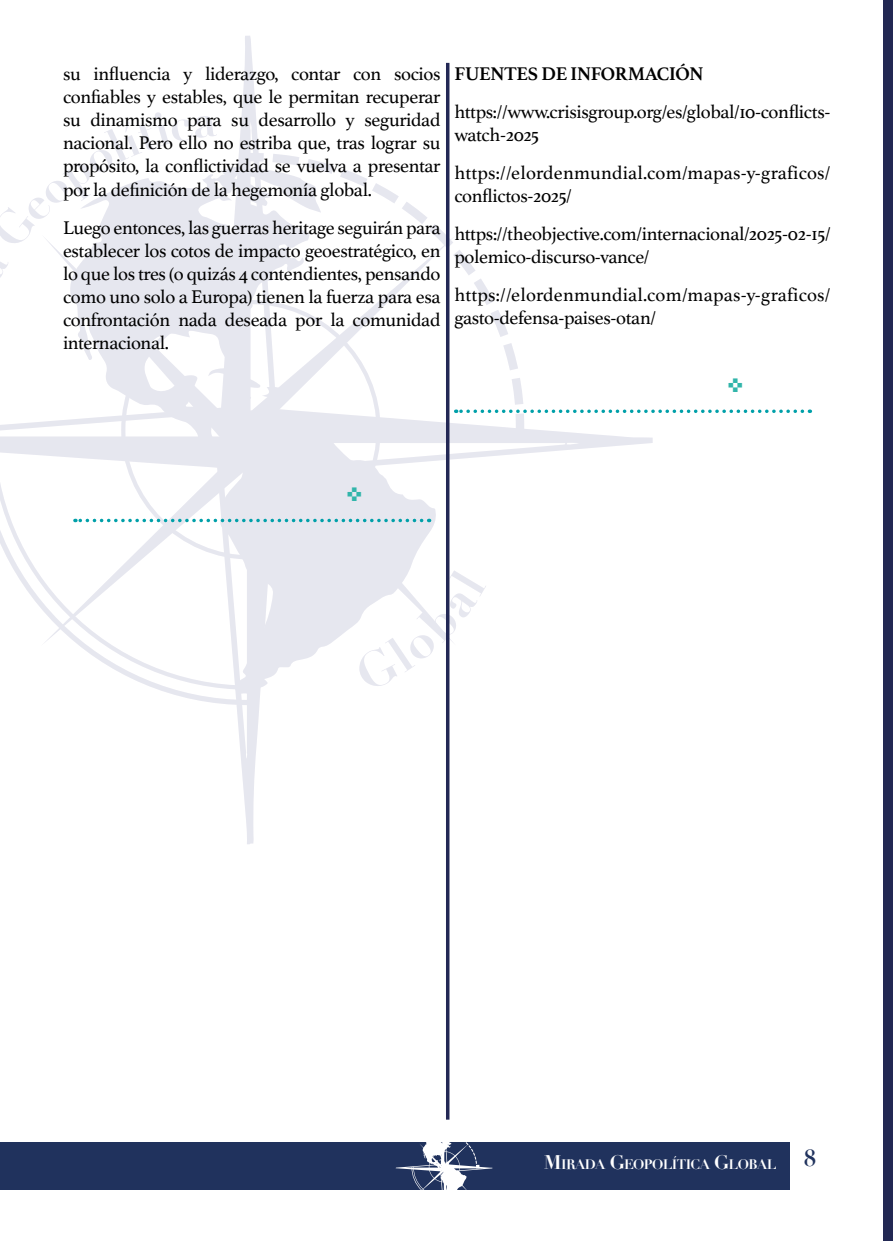
<style>
.page{position:relative;width:893px;height:1241px;background:#fff}
.page>*{position:absolute;margin:0;border:0;box-sizing:border-box;transform-origin:0 0}
.t1{font:19.25px/23.1px "Athelas";letter-spacing:-.02em;color:#000;text-align:justify}
.t2{font:19.25px/23.1px "Athelas";color:#000}
.t3{font:19.25px/23.1px "Athelas";letter-spacing:.01em;color:#000}
.t4{font:700 19.25px "Athelas";letter-spacing:-.02em;color:#000}
.t5{font:700 13.47px "Didot";letter-spacing:-.045em;color:#fff}
.s1{font-size:19.25px}
</style>
<div class="page">
<svg style="left:181px;top:36px;width:269px;height:808px"></svg>
<div style="left:0;top:1141px;width:789px;height:48px;background:#20325d"></div>
<svg style="left:396px;top:1119px;width:96px;height:71px"></svg>
<hr style="left:446px;top:63px;width:3px;height:1056px;background:#232855">
<div style="left:883px;top:0;width:10px;height:1240px;background:#222853"></div>
<svg style="left:0;top:112px;width:802px;height:580px"></svg>
<p class="t1" style="left:63px;top:61px;width:379px">su influencia y liderazgo, contar con socios confiables y estables, que le permitan recuperar su dinamismo para su desarrollo y seguridad nacional. Pero ello no estriba que, tras lograr su propósito, la conflictividad se vuelva a presentar por la definición de la hegemonía global.</p>
<p class="t1" style="left:63px;top:215px;width:379px">Luego entonces, las guerras heritage seguirán para establecer los cotos de impacto geoestratégico, en lo que los tres (o quizás 4 contendientes, pensando como uno solo a Europa) tienen la fuerza para esa confrontación nada deseada por la comunidad internacional.</p>
<p class="t4" style="left:454px;top:58px;width:251px">FUENTES DE INFORMACIÓN</p>
<p class="t1" style="left:454px;top:99px;width:378px">https://www.crisisgroup.org/es/global/10-conflicts&shy;watch-2025</p>
<p class="t3" style="left:454px;top:160px;width:378px">https://elordenmundial.com/mapas-y-graficos/ conflictos-2025/</p>
<p class="t1" style="left:454px;top:221px;width:378px">https://theobjective.com/internacional/2025-02-15/ polemico-discurso-vance/</p>
<p class="t2" style="left:454px;top:283px;width:378px">https://elordenmundial.com/mapas-y-graficos/ gasto-defensa-paises-otan/</p>
<p class="t5" style="left:544px;top:1155px;width:274px"><span class="s1">M</span>IRADA <span class="s1">G</span>EOPOLÍTICA <span class="s1">G</span>LOBAL <sup>8</sup></p>
</div>
